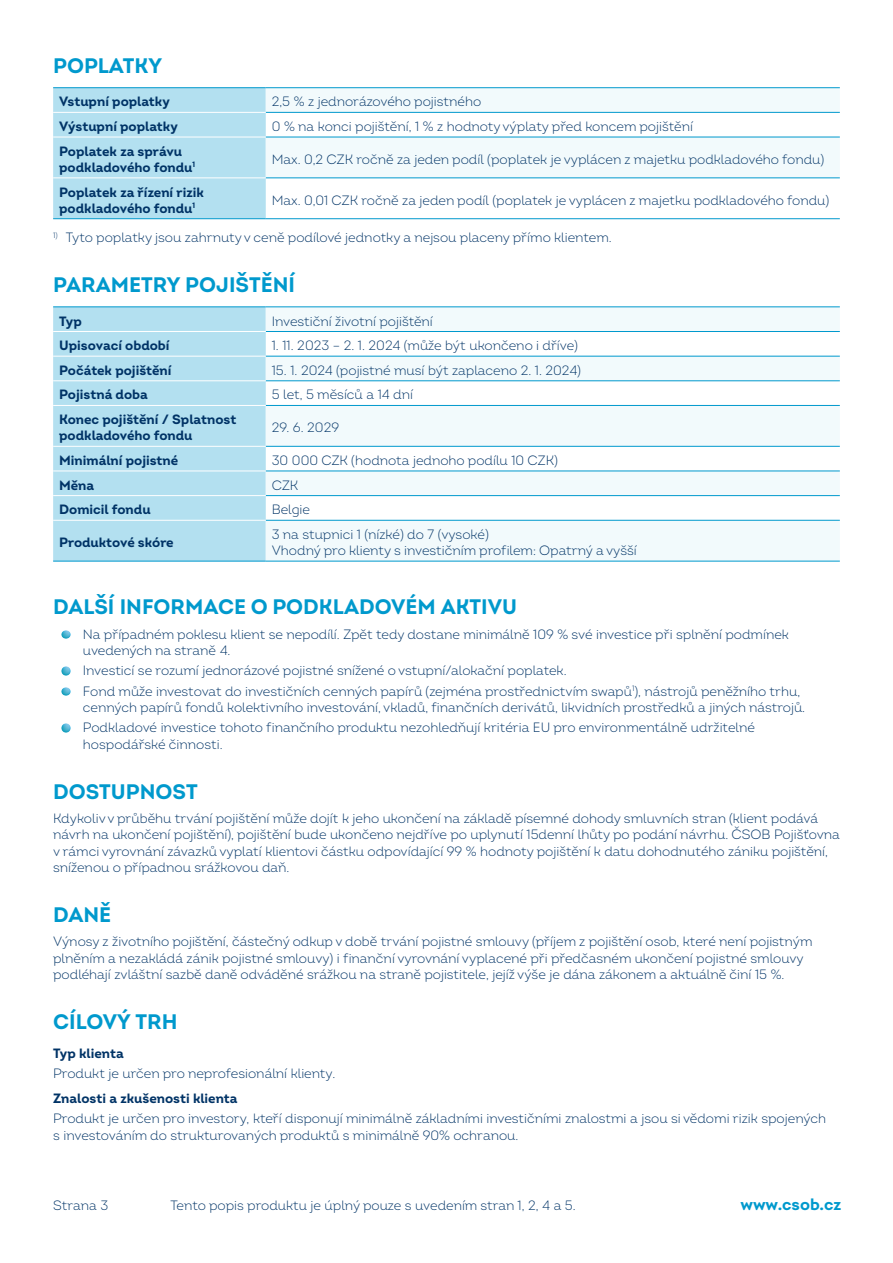
<style>
.page{position:relative;width:893px;height:1263px;background:#fff}
.page>*{position:absolute;margin:0;border:0;box-sizing:border-box;transform-origin:0 0}
.nadpis_hlavni_ouska{font:700 21px "Intro";color:#0099cd}
.normal_text{font:700 21px "Intro";color:#0099cd}
.t1{font:700 16.5px "Intro";color:#0099cd}
.normal_text-2{font:300 13.5px/16.2px "Intro";color:#036}
.normal_odrazky{font:300 13.5px/16.2px "Intro";color:#036}
.normal_text-3{font:700 13.5px/16.2px "Intro";color:#036}
</style>
<div class="page">
<div style="left:53px;top:88px;width:213px;height:130px;background:#b3e0f0"></div>
<svg style="left:266px;top:88px;width:574px;height:89px;fill:#f2fafc"></svg>
<hr style="left:53px;top:87px;width:213px;height:1px;background:#0099cd">
<hr style="left:266px;top:87px;width:574px;height:1px;background:#0099cd">
<hr style="left:266px;top:112px;width:574px;height:1px;background:#0099cd">
<hr style="left:266px;top:137px;width:574px;height:1px;background:#0099cd">
<hr style="left:266px;top:177px;width:574px;height:1px;background:#0099cd">
<hr style="left:53px;top:218px;width:213px;height:1px;background:#0099cd">
<hr style="left:266px;top:218px;width:574px;height:1px;background:#0099cd">
<hr style="left:53px;top:112px;width:213px;height:1px;background:#fff">
<hr style="left:53px;top:137px;width:213px;height:1px;background:#fff">
<hr style="left:53px;top:177px;width:213px;height:1px;background:#fff">
<div style="left:53px;top:307px;width:213px;height:254px;background:#b3e0f0"></div>
<svg style="left:266px;top:307px;width:574px;height:254px;fill:#f2fafc"></svg>
<hr style="left:53px;top:306px;width:213px;height:1px;background:#0099cd">
<hr style="left:266px;top:306px;width:574px;height:1px;background:#0099cd">
<hr style="left:266px;top:331px;width:574px;height:1px;background:#0099cd">
<hr style="left:266px;top:356px;width:574px;height:1px;background:#0099cd">
<hr style="left:266px;top:380px;width:574px;height:1px;background:#0099cd">
<hr style="left:266px;top:405px;width:574px;height:1px;background:#0099cd">
<hr style="left:266px;top:446px;width:574px;height:1px;background:#0099cd">
<hr style="left:266px;top:471px;width:574px;height:1px;background:#0099cd">
<hr style="left:266px;top:495px;width:574px;height:1px;background:#0099cd">
<hr style="left:266px;top:520px;width:574px;height:1px;background:#0099cd">
<hr style="left:53px;top:561px;width:213px;height:1px;background:#0099cd">
<hr style="left:266px;top:561px;width:574px;height:1px;background:#0099cd">
<hr style="left:53px;top:331px;width:213px;height:1px;background:#fff">
<hr style="left:53px;top:356px;width:213px;height:1px;background:#fff">
<hr style="left:53px;top:380px;width:213px;height:1px;background:#fff">
<hr style="left:53px;top:405px;width:213px;height:1px;background:#fff">
<hr style="left:53px;top:446px;width:213px;height:1px;background:#fff">
<hr style="left:53px;top:471px;width:213px;height:1px;background:#fff">
<hr style="left:53px;top:495px;width:213px;height:1px;background:#fff">
<hr style="left:53px;top:520px;width:213px;height:1px;background:#fff">
<svg style="left:62px;top:630px;width:8px;height:9px"></svg>
<svg style="left:62px;top:667px;width:8px;height:8px"></svg>
<svg style="left:62px;top:687px;width:8px;height:9px"></svg>
<svg style="left:62px;top:724px;width:8px;height:8px"></svg>
<p class="nadpis_hlavni_ouska" style="left:53px;top:52px;width:110px">POPLATKY</p>
<p class="normal_text-3" style="left:59px;top:93px;width:112px">Vstupní poplatky</p>
<p class="normal_text-2" style="left:272px;top:94px;width:211px">2,5 % z jednorázového pojistného</p>
<p class="normal_text-3" style="left:59px;top:118px;width:120px">Výstupní poplatky</p>
<p class="normal_text-2" style="left:272px;top:118px;width:423px">0 % na konci pojištění, 1 % z hodnoty výplaty před koncem pojištění</p>
<p class="normal_text-3" style="left:59px;top:143px;width:138px">Poplatek za správu podkladového fondu<sup>1</sup></p>
<p class="normal_text-2" style="left:272px;top:151px;width:554px">Max. 0,2 CZK ročně za jeden podíl (poplatek je vyplácen z majetku podkladového fondu)</p>
<p class="normal_text-3" style="left:59px;top:184px;width:146px">Poplatek za řízení rizik podkladového fondu<sup>1</sup></p>
<p class="normal_text-2" style="left:272px;top:192px;width:559px">Max. 0,01 CZK ročně za jeden podíl (poplatek je vyplácen z majetku podkladového fondu)</p>
<p class="normal_text-2" style="left:53px;top:229px;width:560px"><sup>1)</sup> Tyto poplatky jsou zahrnuty v ceně podílové jednotky a nejsou placeny přímo klientem.</p>
<p class="nadpis_hlavni_ouska" style="left:53px;top:271px;width:243px">PARAMETRY POJIŠTĚNÍ</p>
<p class="normal_text-3" style="left:59px;top:313px;width:24px">Typ</p>
<p class="normal_text-2" style="left:272px;top:313px;width:163px">Investiční životní pojištění</p>
<p class="normal_text-3" style="left:59px;top:337px;width:112px">Upisovací období</p>
<p class="normal_text-2" style="left:272px;top:337px;width:308px">1. 11. 2023 – 2. 1. 2024 (může být ukončeno i dříve)</p>
<p class="normal_text-3" style="left:59px;top:362px;width:114px">Počátek pojištění</p>
<p class="normal_text-2" style="left:272px;top:362px;width:311px">15. 1. 2024 (pojistné musí být zaplaceno 2. 1. 2024)</p>
<p class="normal_text-3" style="left:59px;top:387px;width:90px">Pojistná doba</p>
<p class="normal_text-2" style="left:272px;top:387px;width:143px">5 let, 5 měsíců a 14 dní</p>
<p class="normal_text-3" style="left:59px;top:411px;width:179px">Konec pojištění / Splatnost podkladového fondu</p>
<p class="normal_text-2" style="left:272px;top:419px;width:69px">29. 6. 2029</p>
<p class="normal_text-3" style="left:59px;top:452px;width:121px">Minimální pojistné</p>
<p class="normal_text-2" style="left:272px;top:452px;width:288px">30 000 CZK (hodnota jednoho podílu 10 CZK)</p>
<p class="normal_text-3" style="left:59px;top:477px;width:37px">Měna</p>
<p class="normal_text-2" style="left:272px;top:477px;width:28px">CZK</p>
<p class="normal_text-3" style="left:59px;top:501px;width:93px">Domicil fondu</p>
<p class="normal_text-2" style="left:272px;top:501px;width:40px">Belgie</p>
<p class="normal_text-3" style="left:59px;top:534px;width:116px">Produktové skóre</p>
<p class="normal_text-2" style="left:272px;top:526px;width:367px">3 na stupnici 1 (nízké) do 7 (vysoké)<br>Vhodný pro klienty s investičním profilem: Opatrný a vyšší</p>
<p class="nadpis_hlavni_ouska" style="left:53px;top:593px;width:465px">DALŠÍ INFORMACE O PODKLADOVÉM AKTIVU</p>
<p class="normal_odrazky" style="left:83px;top:626px;width:708px">Na případném poklesu klient se nepodílí. Zpět tedy dostane minimálně 109 % své investice při splnění podmínek uvedených na straně 4.</p>
<p class="normal_odrazky" style="left:83px;top:662px;width:485px">Investicí se rozumí jednorázové pojistné snížené o vstupní/alokační poplatek.</p>
<p class="normal_odrazky" style="left:83px;top:683px;width:724px">Fond může investovat do investičních cenných papírů (zejména prostřednictvím swapů<sup>1</sup>), nástrojů peněžního trhu, cenných papírů fondů kolektivního investování, vkladů, finančních derivátů, likvidních prostředků a jiných nástrojů.</p>
<p class="normal_odrazky" style="left:83px;top:720px;width:674px">Podkladové investice tohoto finančního produktu nezohledňují kritéria EU pro environmentálně udržitelné hospodářské činnosti.</p>
<p class="nadpis_hlavni_ouska" style="left:53px;top:778px;width:146px">DOSTUPNOST</p>
<p class="normal_text-2" style="left:53px;top:810px;width:788px">Kdykoliv v průběhu trvání pojištění může dojít k jeho ukončení na základě písemné dohody smluvních stran (klient podává návrh na ukončení pojištění), pojištění bude ukončeno nejdříve po uplynutí 15denní lhůty po podání návrhu. ČSOB Pojišťovna v rámci vyrovnání závazků vyplatí klientovi částku odpovídající 99 % hodnoty pojištění k datu dohodnutého zániku pojištění, sníženou o případnou srážkovou daň.</p>
<p class="normal_text" style="left:53px;top:901px;width:60px">DANĚ</p>
<p class="normal_text-2" style="left:53px;top:934px;width:761px">Výnosy z životního pojištění, částečný odkup v době trvání pojistné smlouvy (příjem z pojištění osob, které není pojistným plněním a nezakládá zánik pojistné smlouvy) i finanční vyrovnání vyplacené při předčasném ukončení pojistné smlouvy podléhají zvláštní sazbě daně odváděné srážkou na straně pojistitele, jejíž výše je dána zákonem a aktuálně činí 15 %.</p>
<p class="normal_text" style="left:53px;top:1008px;width:126px">CÍLOVÝ TRH</p>
<p class="normal_text-3" style="left:53px;top:1045px;width:72px">Typ klienta</p>
<p class="normal_text-2" style="left:53px;top:1065px;width:284px">Produkt je určen pro neprofesionální klienty.</p>
<p class="normal_text-3" style="left:53px;top:1090px;width:186px">Znalosti a zkušenosti klienta</p>
<p class="normal_text-2" style="left:53px;top:1110px;width:774px">Produkt je určen pro investory, kteří disponují minimálně základními investičními znalostmi a jsou si vědomi rizik spojených s investováním do strukturovaných produktů s minimálně 90% ochranou.</p>
<p class="normal_text-2" style="left:53px;top:1197px;width:57px">Strana 3</p>
<p class="t1" style="left:740px;top:1194px;width:102px">www.csob.cz</p>
<p class="normal_text-2" style="left:171px;top:1197px;width:407px">Tento popis produktu je úplný pouze s uvedením stran 1, 2, 4 a 5.</p>
</div>
